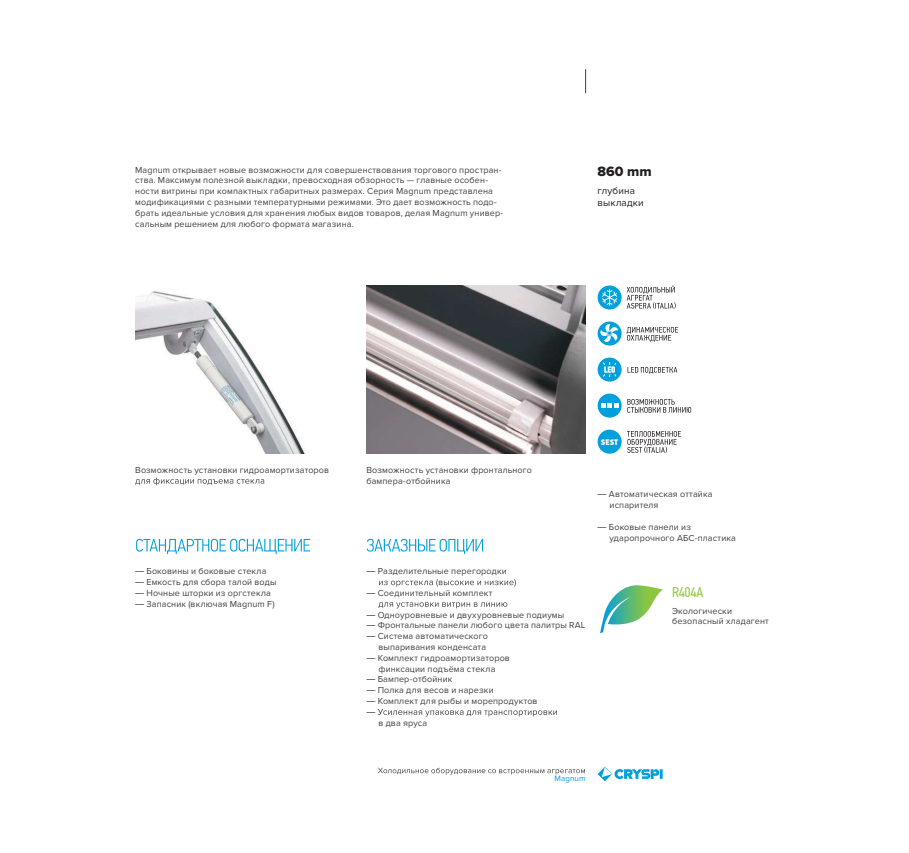
<style>
.page{position:relative;width:909px;height:853px;background:#fff}
.page>*{position:absolute;margin:0;border:0;box-sizing:border-box;transform-origin:0 0}
.t1{font:14px "Proxima Nova Extrabld";color:#241f1f}
.t2{font:14px "PF Din Text Cond Pro";letter-spacing:-.02em;color:#90c73d}
.t3{font:10px/12px "Proxima Nova";letter-spacing:.01em;color:#241f1f}
.t4{font:9px/10.8px "Proxima Nova";letter-spacing:.015em;color:#444041}
.t5{font:8px "Proxima Nova";letter-spacing:.015em;color:#00a0dd}
.t6{font:8px "PF Din Text Cond Pro X Black";color:#fff}
.s1{font-family:"PF Din Display Pro"}
</style>
<div class="page">
<svg style="left:378px;top:767px;width:207px;height:7px"></svg>
<svg style="left:597px;top:766px;width:65px;height:14px"></svg>
<svg style="left:626px;top:285px;width:50px;height:24px"></svg>
<div style="left:597px;top:285px;width:24px;height:24px;background:#00a0dd;border-radius:50%"></div>
<svg style="left:602px;top:289px;width:15px;height:16px"></svg>
<svg style="left:627px;top:367px;width:50px;height:6px"></svg>
<div style="left:597px;top:357px;width:24px;height:24px;background:#00a0dd;border-radius:50%"></div>
<svg style="left:603px;top:362px;width:14px;height:15px"></svg>
<svg style="left:627px;top:327px;width:51px;height:14px"></svg>
<svg style="left:597px;top:321px;width:24px;height:24px"></svg>
<svg style="left:599px;top:323px;width:19px;height:20px"></svg>
<img style="left:135px;top:291px;width:170px;height:162px">
<img style="left:366px;top:285px;width:219px;height:168px">
<svg style="left:135px;top:477px;width:129px;height:8px"></svg>
<svg style="left:627px;top:399px;width:64px;height:13px"></svg>
<div style="left:597px;top:393px;width:24px;height:24px;background:#00a0dd;border-radius:50%"></div>
<svg style="left:601px;top:403px;width:17px;height:5px"></svg>
<svg style="left:136px;top:538px;width:174px;height:15px"></svg>
<svg style="left:367px;top:538px;width:116px;height:15px"></svg>
<svg style="left:379px;top:579px;width:137px;height:7px"></svg>
<svg style="left:378px;top:602px;width:129px;height:6px"></svg>
<svg style="left:378px;top:708px;width:179px;height:8px"></svg>
<svg style="left:627px;top:431px;width:54px;height:22px"></svg>
<div style="left:597px;top:429px;width:24px;height:24px;background:#00a0dd;border-radius:50%"></div>
<svg style="left:600px;top:585px;width:63px;height:49px"></svg>
<svg style="left:585px;top:69px;width:1px;height:24px"></svg>
<p class="t4" style="left:135px;top:164px;width:369px">Magnum открывает новые возможности для совершенствования торгового простран&shy;ства. Максимум полезной выкладки, превосходная обзорность — главные особен&shy;ности витрины при компактных габаритных размерах. Серия Magnum представлена модификациями с разными температурными режимами. Это дает возможность подо&shy;брать идеальные условия для хранения любых видов товаров, делая Magnum универ&shy;сальным решением для любого формата магазина.</p>
<h1 class="t1" style="left:597px;top:164px;width:56px">860 mm</h1>
<p class="t3" style="left:597px;top:185px;width:47px">глубина выкладки</p>
<p class="t4" style="left:135px;top:464px;width:195px">Возможность установки гидроамортизаторов</p>
<p class="t4" style="left:366px;top:464px;width:167px">Возможность установки фронтального бампера-отбойника</p>
<p class="t4" style="left:135px;top:565px;width:133px"><span class="s1">—</span> Боковины и боковые стекла</p>
<p class="t4" style="left:135px;top:576px;width:143px"><span class="s1">—</span> Емкость для сбора талой воды</p>
<p class="t4" style="left:135px;top:587px;width:137px"><span class="s1">—</span> Ночные шторки из оргстекла</p>
<p class="t4" style="left:135px;top:598px;width:141px"><span class="s1">—</span> Запасник (включая Magnum F)</p>
<p class="t4" style="left:366px;top:565px;width:142px"><span class="s1">—</span> Разделительные перегородки</p>
<p class="t4" style="left:366px;top:587px;width:128px"><span class="s1">—</span> Cоединительный комплект</p>
<p class="t4" style="left:366px;top:609px;width:199px"><span class="s1">—</span> Одноуровневые и двухуровневые подиумы</p>
<p class="t4" style="left:366px;top:619px;width:221px"><span class="s1">—</span> Фронтальные панели любого цвета палитры RAL</p>
<p class="t4" style="left:366px;top:630px;width:123px;text-align:right"><span class="s1">—</span> Система автоматического выпаривания конденсата</p>
<p class="t4" style="left:366px;top:652px;width:145px;text-align:center"><span class="s1">—</span> Комплект гидроамортизаторов финксации подъёма стекла</p>
<p class="t4" style="left:366px;top:673px;width:88px"><span class="s1">—</span> Бампер-отбойник</p>
<p class="t4" style="left:366px;top:684px;width:129px"><span class="s1">—</span> Полка для весов и нарезки</p>
<p class="t4" style="left:366px;top:695px;width:173px"><span class="s1">—</span> Комплект для рыбы и морепродуктов</p>
<p class="t4" style="left:378px;top:717px;width:50px">в два яруса</p>
<p class="t6" style="left:601px;top:436px;width:19px">SEST</p>
<p class="t4" style="left:609px;top:488px;width:104px;text-indent:-12px"><span class="s1">—</span> Автоматическая оттайка испарителя</p>
<p class="t4" style="left:609px;top:522px;width:128px;text-indent:-12px"><span class="s1">—</span> Боковые панели из ударопрочного АБС-пластика</p>
<h1 class="t2" style="left:672px;top:583px;width:33px">R404A</h1>
<p class="t4" style="left:672px;top:605px;width:98px">Экологически безопасный хладагент</p>
<p class="t5" style="left:554px;top:773px;width:33px">Magnum</p>
</div>
